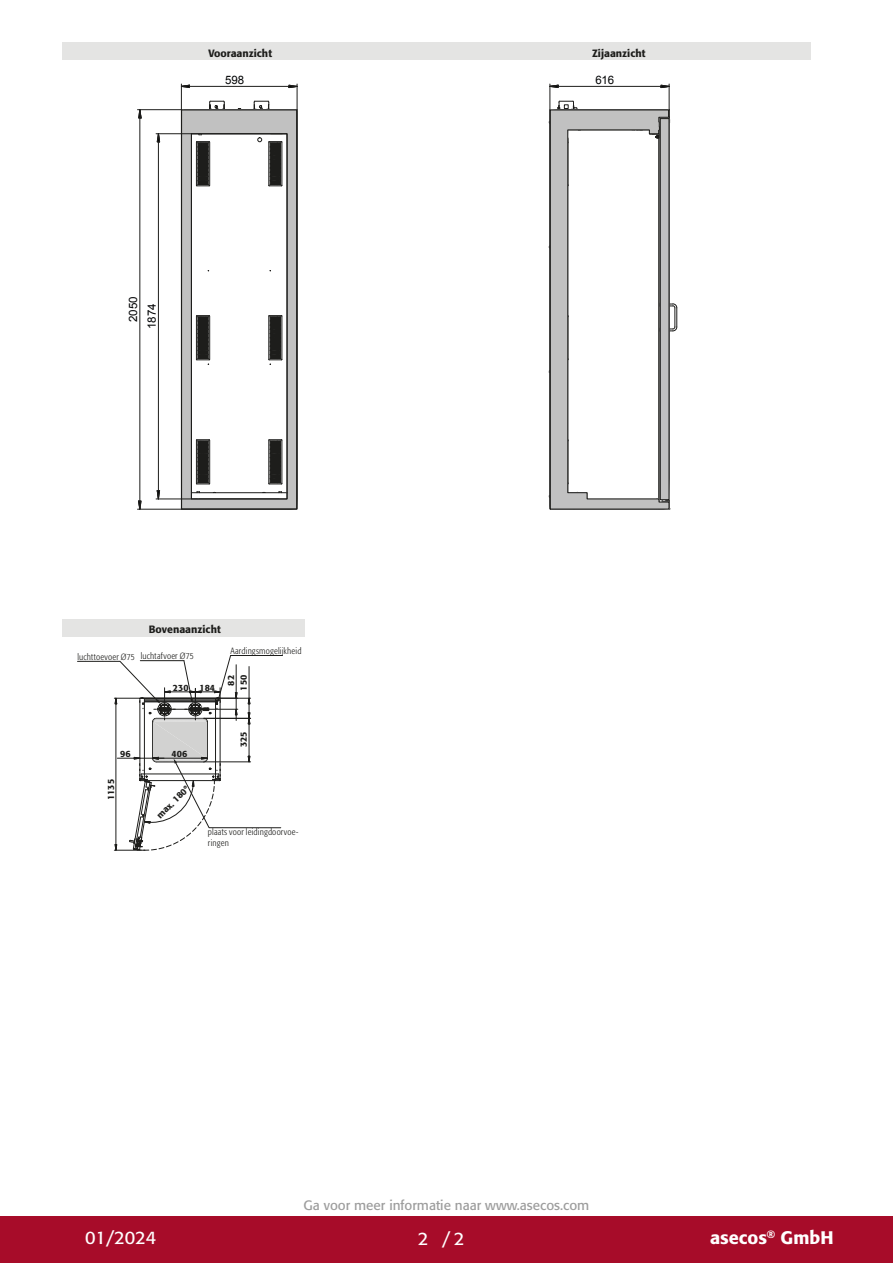
<style>
.page{position:relative;width:893px;height:1263px;background:#fff}
.page>*{position:absolute;margin:0;border:0;box-sizing:border-box;transform-origin:0 0}
.t1{font:500 18px "Formata Pro";color:#fff}
.t2{font:18px "Formata Pro";color:#fff}
.t3{font:13.5px "Formata Pro";color:#9d9d9d}
.t4{font:11.55px/18.6px "Arial";letter-spacing:-.005em;color:#020304}
.t5{font:500 10.5px "Formata Pro";color:#1d1d1b}
.t6{font:300 condensed 9px/10.5px "Formata Pro";letter-spacing:.02em;color:#1d1d1b}
.t7{font:500 9px/12.9px "Formata Pro";color:#1d1d1b;text-align:center}
</style>
<div class="page">
<div style="left:0;top:1216px;width:893px;height:47px;background:#a70c29"></div>
<div style="left:63px;top:43px;width:748px;height:17px;background:#e4e4e3"></div>
<svg style="left:175px;top:83px;width:123px;height:427px"></svg>
<svg style="left:548px;top:83px;width:130px;height:427px"></svg>
<svg style="left:138px;top:110px;width:4px;height:19px"></svg>
<svg style="left:138px;top:500px;width:4px;height:9px"></svg>
<hr style="left:139px;top:118px;width:1px;height:383px;background:#1d1d1b">
<hr style="left:137px;top:509px;width:45px;height:1px;background:#1d1d1b">
<hr style="left:137px;top:109px;width:45px;height:1px;background:#1d1d1b">
<svg style="left:156px;top:134px;width:4px;height:18px"></svg>
<svg style="left:156px;top:490px;width:4px;height:9px"></svg>
<hr style="left:158px;top:142px;width:1px;height:349px;background:#1d1d1b">
<hr style="left:156px;top:499px;width:35px;height:1px;background:#1d1d1b">
<hr style="left:156px;top:133px;width:35px;height:1px;background:#1d1d1b">
<div style="left:63px;top:619px;width:242px;height:17px;background:#e4e4e3"></div>
<svg style="left:77px;top:655px;width:206px;height:196px"></svg>
<p class="t5" style="left:209px;top:46px;width:65px">Vooraanzicht</p>
<p class="t5" style="left:592px;top:47px;width:55px">Zijaanzicht</p>
<p class="t4" style="left:225px;top:71px;width:21px">598</p>
<p class="t4" style="left:595px;top:71px;width:20px">616</p>
<p class="t4" style="left:124px;top:329px;width:34px;text-indent:7px;rotate:-90deg">2050<br>1874</p>
<p class="t5" style="left:149px;top:622px;width:73px">Bovenaanzicht</p>
<p class="t6" style="left:77px;top:651px;width:118px">luchttoevoer Ø75 luchtafvoer Ø75</p>
<p class="t6" style="left:231px;top:645px;width:72px">Aardingsmogelijkheid</p>
<p class="t7" style="left:173px;top:681px;width:44px">230 184</p>
<p class="t7" style="left:224px;top:690px;width:17px;rotate:-90deg">82<br>150</p>
<p class="t7" style="left:120px;top:747px;width:12px">96</p>
<p class="t7" style="left:171px;top:747px;width:17px">406</p>
<p class="t7" style="left:154px;top:812px;width:43px;rotate:-45deg">max. 180°</p>
<p class="t7" style="left:105px;top:800px;width:22px;rotate:-90deg">1135</p>
<p class="t7" style="left:237px;top:747px;width:17px;rotate:-90deg">325</p>
<p class="t6" style="left:208px;top:827px;width:92px">plaats voor leidingdoorvoe&shy;ringen</p>
<h2 class="t3" style="left:304px;top:1196px;width:287px">Ga voor meer informatie naar www.asecos.com</h2>
<h1 class="t2" style="left:85px;top:1225px;width:73px">01/2024</h1>
<h1 class="t2" style="left:418px;top:1227px;width:48px">2 /2</h1>
<h1 class="t1" style="left:710px;top:1225px;width:125px">asecos<sup>®</sup> GmbH</h1>
</div>
